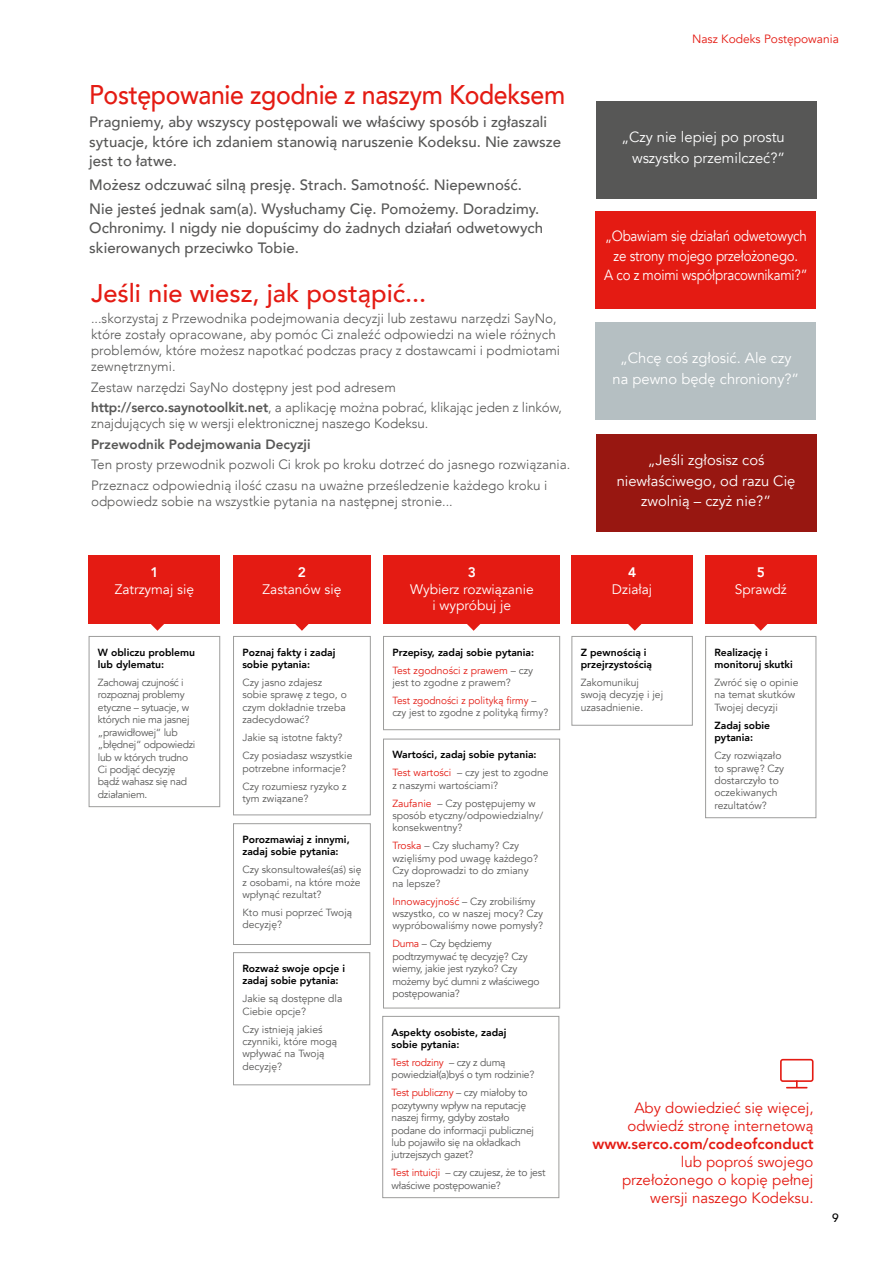
<style>
.page{position:relative;width:893px;height:1263px;background:#fff}
.page>*{position:absolute;margin:0;border:0;box-sizing:border-box;transform-origin:0 0}
.t1{font:500 27px "Avenir";letter-spacing:-.015em;color:#e41b13;scale:.92 1}
.t2{font:500 25.5px "Avenir";color:#e41b13}
.t3{font:500 15px/19.5px "Avenir";color:#575756}
.t4{font:15px/18px "Avenir";color:#e41b13;text-align:center}
.t5{font:800 15px "Avenir";color:#e41b13}
.t6{font:14.7px/20.9px "Avenir";color:#fff;text-align:center}
.t7{font:14.7px/19.8px "Avenir";color:#fff;text-align:center;scale:.9 1}
.t8{font:13.8px/16.5px "Avenir";color:#fff;text-align:center}
.t9{font:800 13.8px "Avenir";color:#fff}
.t10{font:300 13.5px/16.2px "Avenir";color:#575756}
.t11{font:800 13.5px "Avenir";color:#575756}
.t12{font:12px "Avenir";color:#e41b13}
.t13{font:500 12px "Avenir";color:#000}
.t14{font:10.35px/12.5px "Avenir";color:#575756}
.t15{font:10.35px/12.5px "Avenir";letter-spacing:-.02em;color:#575756}
.t16{font:800 10.35px/12.5px "Avenir";color:#000}
.t17{font:10.35px/12.5px "Avenir";letter-spacing:-.025em;color:#575756}
.t18{font:10.35px/18px "Avenir";color:#e41b13}
.s1{font-weight:800}
.s2{font-weight:400;color:#e41b13}
.s3{font-weight:400;color:#575756}
.s4{color:#575756}
.s5{color:#e41b13}
</style>
<div class="page">
<div style="left:384px;top:555px;width:176px;height:68px;background:#e41b13"></div>
<div style="left:571px;top:555px;width:122px;height:68px;background:#e41b13"></div>
<div style="left:705px;top:555px;width:111px;height:68px;background:#e41b13"></div>
<div style="left:383px;top:636px;width:177px;height:94px;border:1px solid #9d9d9c"></div>
<div style="left:571px;top:636px;width:122px;height:90px;border:1px solid #9d9d9c"></div>
<div style="left:705px;top:636px;width:111px;height:182px;border:1px solid #9d9d9c"></div>
<div style="left:382px;top:1016px;width:177px;height:182px;border:1px solid #9d9d9c"></div>
<div style="left:383px;top:738px;width:177px;height:270px;border:1px solid #9d9d9c"></div>
<div style="left:89px;top:555px;width:131px;height:68px;background:#e41b13"></div>
<div style="left:233px;top:555px;width:138px;height:68px;background:#e41b13"></div>
<div style="left:89px;top:636px;width:131px;height:171px;border:1px solid #9d9d9c"></div>
<div style="left:233px;top:823px;width:138px;height:122px;border:1px solid #9d9d9c"></div>
<div style="left:233px;top:952px;width:137px;height:133px;border:1px solid #9d9d9c"></div>
<div style="left:233px;top:636px;width:138px;height:179px;border:1px solid #9d9d9c"></div>
<svg style="left:148px;top:623px;width:19px;height:8px"></svg>
<svg style="left:293px;top:623px;width:18px;height:8px"></svg>
<svg style="left:464px;top:623px;width:19px;height:8px"></svg>
<svg style="left:626px;top:623px;width:18px;height:8px"></svg>
<svg style="left:752px;top:623px;width:18px;height:8px"></svg>
<div style="left:596px;top:211px;width:220px;height:97px;background:#e41b13"></div>
<div style="left:596px;top:101px;width:220px;height:98px;background:#575756"></div>
<div style="left:596px;top:434px;width:220px;height:97px;background:#981711"></div>
<div style="left:596px;top:322px;width:220px;height:98px;background:#b5bfc2"></div>
<svg style="left:780px;top:1059px;width:33px;height:29px"></svg>
<h1 class="t1" style="left:89px;top:71px;width:519px">Postępowanie zgodnie z naszym Kodeksem</h1>
<h3 class="t3" style="left:89px;top:112px;width:473px">Pragniemy, aby wszyscy postępowali we właściwy sposób i zgłaszali sytuacje, które ich zdaniem stanowią naruszenie Kodeksu. Nie zawsze jest to łatwe.</h3>
<h3 class="t3" style="left:89px;top:172px;width:452px;line-height:23.7px">Możesz odczuwać silną presję. Strach. Samotność. Niepewność.<br>Nie jesteś jednak sam(a). Wysłuchamy Cię. Pomożemy. Doradzimy.</h3>
<h3 class="t3" style="left:89px;top:218px;width:455px">Ochronimy. I nigdy nie dopuścimy do żadnych działań odwetowych skierowanych przeciwko Tobie.</h3>
<h2 class="t2" style="left:91px;top:271px;width:337px">Jeśli nie wiesz, jak postąpić...</h2>
<p class="t10" style="left:91px;top:310px;width:471px">...skorzystaj z Przewodnika podejmowania decyzji lub zestawu narzędzi SayNo, które zostały opracowane, aby pomóc Ci znaleźć odpowiedzi na wiele różnych problemów, które możesz napotkać podczas pracy z dostawcami i podmiotami zewnętrznymi.</p>
<h3 class="t10" style="left:91px;top:377px;width:472px;line-height:20.4px">Zestaw narzędzi SayNo dostępny jest pod adresem <span class="s1">http://serco.saynotoolkit.net</span>, a aplikację można pobrać, klikając jeden z linków,</h3>
<h3 class="t10" style="left:91px;top:416px;width:339px">znajdujących się w wersji elektronicznej naszego Kodeksu.</h3>
<h3 class="t11" style="left:91px;top:434px;width:221px">Przewodnik Podejmowania Decyzji</h3>
<h3 class="t10" style="left:91px;top:454px;width:481px;line-height:20.4px">Ten prosty przewodnik pozwoli Ci krok po kroku dotrzeć do jasnego rozwiązania.<br>Przeznacz odpowiednią ilość czasu na uważne prześledzenie każdego kroku i</h3>
<h3 class="t10" style="left:91px;top:493px;width:363px">odpowiedz sobie na wszystkie pytania na następnej stronie...</h3>
<p class="t12" style="left:692px;top:32px;width:148px">Nasz Kodeks Postępowania</p>
<h3 class="t6" style="left:621px;top:127px;width:165px;text-align:right">„Czy nie lepiej po prostu wszystko przemilczeć?”</h3>
<h3 class="t7" style="left:604px;top:226px;width:227px">„Obawiam się działań odwetowych ze strony mojego przełożonego.<br>A co z moimi współpracownikami?”</h3>
<h3 class="t6" style="left:612px;top:348px;width:188px">„Chcę coś zgłosić. Ale czy na pewno będę chroniony?”</h3>
<h3 class="t6" style="left:617px;top:449px;width:180px">„Jeśli zgłosisz coś niewłaściwego, od razu Cię zwolnią – czyż nie?”</h3>
<h3 class="t9" style="left:150px;top:562px;width:10px">1</h3>
<h3 class="t8" style="left:115px;top:581px;width:81px">Zatrzymaj się</h3>
<p class="t16" style="left:98px;top:646px;width:99px">W obliczu problemu lub dylematu:</p>
<p class="t17" style="left:98px;top:676px;width:99px">Zachowaj czujność i rozpoznaj problemy etyczne – sytuacje, w których nie ma jasnej „prawidłowej“ lub „błędnej“ odpowiedzi lub w których trudno<br>Ci podjąć decyzję bądź wahasz się nad działaniem.</p>
<h3 class="t9" style="left:298px;top:562px;width:10px">2</h3>
<h3 class="t8" style="left:263px;top:581px;width:80px">Zastanów się</h3>
<p class="t16" style="left:242px;top:646px;width:95px">Poznaj fakty i zadaj sobie pytania:</p>
<p class="t14" style="left:242px;top:676px;width:106px">Czy jasno zdajesz sobie sprawę z tego, o czym dokładnie trzeba zadecydować?</p>
<p class="t14" style="left:242px;top:729px;width:112px;line-height:18px">Jakie są istotne fakty?<br>Czy posiadasz wszystkie</p>
<p class="t14" style="left:242px;top:759px;width:106px;line-height:18px">potrzebne informacje?<br>Czy rozumiesz ryzyko z</p>
<p class="t14" style="left:242px;top:792px;width:68px">tym związane?</p>
<p class="t16" style="left:242px;top:833px;width:109px">Porozmawiaj z innymi, zadaj sobie pytania:</p>
<p class="t14" style="left:242px;top:864px;width:121px;text-align:justify">Czy skonsultowałeś(aś) się z osobami, na które może wpłynąć rezultat?</p>
<p class="t14" style="left:242px;top:906px;width:111px">Kto musi poprzeć Twoją decyzję?</p>
<p class="t16" style="left:242px;top:962px;width:104px">Rozważ swoje opcje i zadaj sobie pytania:</p>
<p class="t14" style="left:242px;top:992px;width:102px">Jakie są dostępne dla<br>Ciebie opcje?</p>
<p class="t14" style="left:242px;top:1023px;width:96px">Czy istnieją jakieś czynniki, które mogą wpływać na Twoją decyzję?</p>
<h3 class="t9" style="left:468px;top:562px;width:10px">3</h3>
<h3 class="t8" style="left:410px;top:581px;width:125px">Wybierz rozwiązanie i wypróbuj je</h3>
<p class="t16" style="left:392px;top:643px;width:143px;line-height:18px">Przepisy, zadaj sobie pytania:<br><span class="s2">Test zgodności z prawem</span> <span class="s3">– czy</span></p>
<p class="t18" style="left:392px;top:674px;width:146px"><span class="s4">jest to zgodne z prawem?<br></span>Test zgodności z polityką firmy <span class="s4">–</span></p>
<p class="t14" style="left:392px;top:707px;width:157px">czy jest to zgodne z polityką firmy?</p>
<p class="t16" style="left:392px;top:746px;width:158px;line-height:18px">Wartości, zadaj sobie pytania:<br><span class="s2">Test wartości</span> <span class="s3">– czy jest to zgodne</span></p>
<p class="t14" style="left:392px;top:776px;width:145px;line-height:18px">z naszymi wartościami?<br><span class="s5">Zaufanie</span> – Czy postępujemy w</p>
<p class="t14" style="left:392px;top:809px;width:153px">sposób etyczny/odpowiedzialny/ konsekwentny?</p>
<p class="t14" style="left:392px;top:840px;width:147px"><span class="s5">Troska</span> – Czy słuchamy? Czy wzięliśmy pod uwagę każdego?<br>Czy doprowadzi to do zmiany na lepsze?</p>
<p class="t14" style="left:392px;top:895px;width:152px"><span class="s5">Innowacyjność</span> – Czy zrobiliśmy wszystko, co w naszej mocy? Czy wypróbowaliśmy nowe pomysły?</p>
<p class="t15" style="left:392px;top:938px;width:149px"><span class="s5">Duma</span> – Czy będziemy podtrzymywać tę decyzję? Czy wiemy, jakie jest ryzyko? Czy możemy być dumni z właściwego postępowania?</p>
<p class="t16" style="left:392px;top:1026px;width:116px">Aspekty osobiste, zadaj sobie pytania:</p>
<p class="t15" style="left:392px;top:1056px;width:144px"><span class="s5">Test rodziny</span> – czy z dumą powiedział(a)byś o tym rodzinie?</p>
<p class="t15" style="left:392px;top:1087px;width:144px"><span class="s5">Test publiczny</span> – czy miałoby to pozytywny wpływ na reputację naszej firmy, gdyby zostało podane do informacji publicznej lub pojawiło się na okładkach jutrzejszych gazet?</p>
<p class="t15" style="left:392px;top:1167px;width:155px"><span class="s5">Test intuicji</span> – czy czujesz, że to jest właściwe postępowanie?</p>
<h3 class="t9" style="left:628px;top:562px;width:10px">4</h3>
<h3 class="t8" style="left:612px;top:581px;width:42px">Działaj</h3>
<p class="t16" style="left:581px;top:646px;width:73px">Z pewnością i przejrzystością</p>
<p class="t14" style="left:581px;top:676px;width:84px">Zakomunikuj swoją decyzję i jej uzasadnienie.</p>
<h3 class="t9" style="left:757px;top:562px;width:10px">5</h3>
<h3 class="t8" style="left:735px;top:581px;width:54px">Sprawdź</h3>
<p class="t16" style="left:714px;top:646px;width:80px">Realizację i monitoruj skutki</p>
<p class="t14" style="left:714px;top:676px;width:85px">Zwróć się o opinie na temat skutków<br>Twojej decyzji</p>
<p class="t16" style="left:714px;top:719px;width:57px">Zadaj sobie pytania:</p>
<p class="t14" style="left:714px;top:749px;width:71px">Czy rozwiązało to sprawę? Czy dostarczyło to oczekiwanych rezultatów?</p>
<h3 class="t4" style="left:627px;top:1099px;width:188px">Aby dowiedzieć się więcej, odwiedź stronę internetową</h3>
<h3 class="t5" style="left:592px;top:1132px;width:223px">www.serco.com/codeofconduct</h3>
<h3 class="t4" style="left:622px;top:1153px;width:193px;text-align:right">lub poproś swojego przełożonego o kopię pełnej wersji naszego Kodeksu.</h3>
<p class="t13" style="left:832px;top:1207px;width:8px">9</p>
</div>
